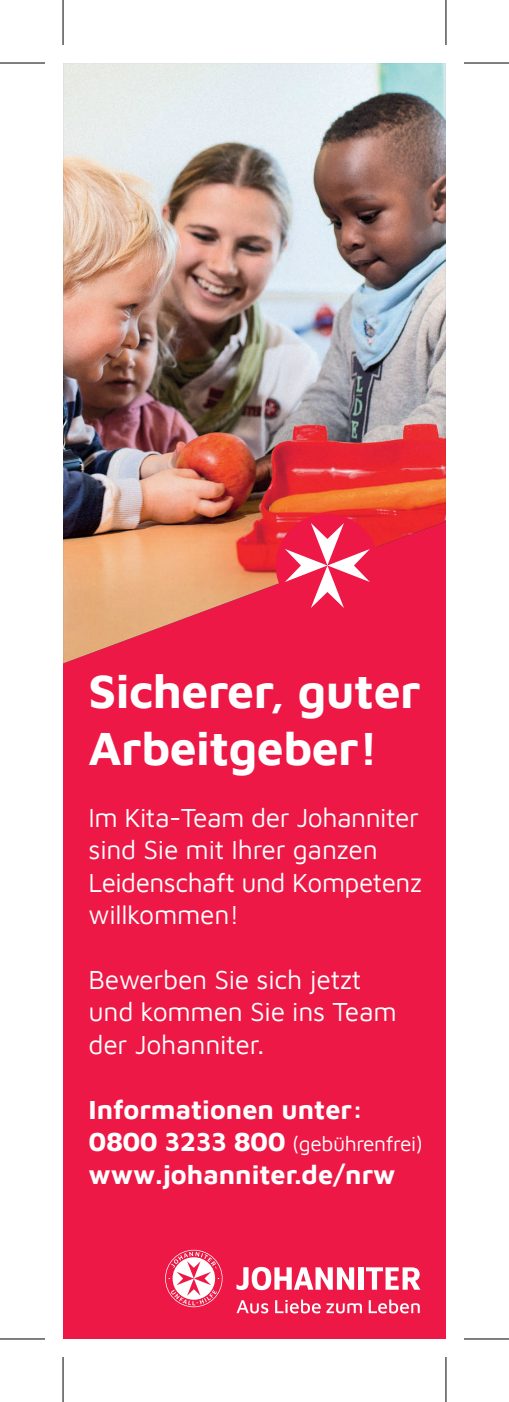
<style>
.page{position:relative;width:509px;height:1402px;background:#fff}
.page>*{position:absolute;margin:0;border:0;box-sizing:border-box;transform-origin:0 0}
.t1{font:700 48px/57.6px "Maven Pro";letter-spacing:-.01em;color:#fff}
.t2{font:27px/32.4px "Maven Pro";letter-spacing:-.01em;color:#fff}
.t3{font:700 27px "Maven Pro";color:#fff}
.t4{font:21px "Maven Pro";letter-spacing:-.02em;color:#fff}
.s1{font-weight:700;font-size:27px}
</style>
<div class="page">
<div style="left:63px;top:63px;width:383px;height:1276px;background:#ed1845"></div>
<img style="left:63px;top:63px;width:383px;height:600px">
<svg style="left:236px;top:1267px;width:184px;height:46px"></svg>
<svg style="left:165px;top:1249px;width:57px;height:58px"></svg>
<div style="left:276px;top:514px;width:103px;height:103px;background:#ed1845;border-radius:50%"></div>
<svg style="left:285px;top:523px;width:85px;height:85px"></svg>
<svg style="left:446px;top:0;width:1px;height:45px"></svg>
<svg style="left:446px;top:1357px;width:1px;height:45px"></svg>
<hr style="left:0;top:62px;width:45px;height:2px;background:#000">
<hr style="left:464px;top:62px;width:45px;height:2px;background:#000">
<hr style="left:0;top:1338px;width:45px;height:1px;background:#000">
<hr style="left:464px;top:1338px;width:45px;height:1px;background:#000">
<hr style="left:62px;top:0;width:2px;height:45px;background:#000">
<hr style="left:62px;top:1357px;width:2px;height:45px;background:#000">
<hr style="left:445px;top:0;width:1px;height:45px;background:#000">
<hr style="left:445px;top:1357px;width:1px;height:45px;background:#000">
<h1 class="t1" style="left:89px;top:659px;width:333px">Sicherer, guter<br>Arbeitgeber!</h1>
<p class="t2" style="left:89px;top:800px;width:335px">Im Kita-Team der Johanniter sind Sie mit Ihrer ganzen<br>Leidenschaft und Kompetenz willkommen!</p>
<p class="t2" style="left:89px;top:962px;width:310px">Bewerben Sie sich jetzt und kommen Sie ins Team der Johanniter.</p>
<p class="t3" style="left:89px;top:1091px;width:276px">Informationen unter:</p>
<p class="t4" style="left:89px;top:1129px;width:336px"><span class="s1">0800 3233 800</span> (gebührenfrei)</p>
<p class="t3" style="left:89px;top:1155px;width:308px">www.johanniter.de/nrw</p>
</div>
